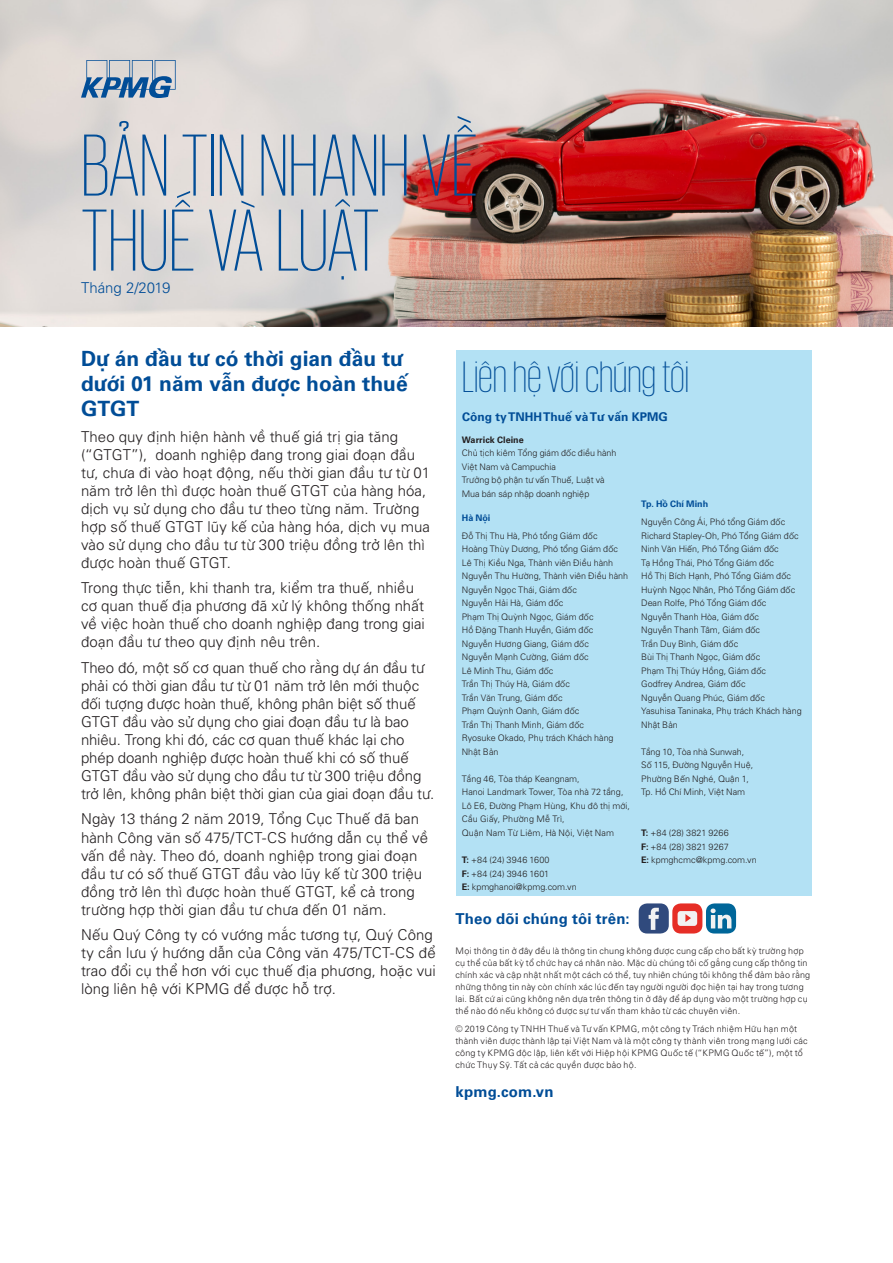
<style>
.page{position:relative;width:893px;height:1263px;background:#fff}
.page>*{position:absolute;margin:0;border:0;box-sizing:border-box;transform-origin:0 0}
.Title_60pt{font:200 90px/75px "VNIKPMG";color:#014d97}
.Contact_Title{font:200 45px "VNIKPMG";color:#014d97}
.Subhead_14pt_Blue{font:700 21px/25.2px "VNI Univers 65";color:#014d97}
.Bodycopy_10pt{font:300 15px/18px "VNI Univers 45";color:#231f20}
.URL{font:700 15px "VNI Univers 65";letter-spacing:.01em;color:#014d97}
.Header_date{font:300 15px "VNI Univers 45";color:#014d97}
.Contact_Title-2{font:700 12px "VNI Univers 65";color:#014d97}
.Contact_body{font:300 9px/13.5px "VNI Univers 45";color:#231f20}
.Legal_6pt{font:300 9px/12px "VNI Univers 45";letter-spacing:.02em;color:#231f20}
.Contact_body_Bold_Bl{font:700 9px "VNI Univers 65";letter-spacing:.005em;color:#014d97}
.Contact_body-2{font:300 9px "VNI Univers 45";letter-spacing:.03em;color:#231f20}
.Contact_body-3{font:300 9px "VNI Univers 45";letter-spacing:.025em;color:#231f20}
.Contact_body_Bold{font:700 9px "VNI Univers 65";letter-spacing:.005em;color:#231f20}
.s1{font-family:"VNI Univers 65";font-weight:700}
</style>
<div class="page">
<img style="left:0;top:0;width:893px;height:326px">
<svg style="left:81px;top:60px;width:95px;height:38px;background:#91a8c0"></svg>
<div style="left:456px;top:351px;width:356px;height:545px;background:#b3e1f4"></div>
<div style="left:639px;top:903px;width:30px;height:30px;background:#304a7d;border-radius:9px"></div>
<svg style="left:649px;top:908px;width:10px;height:22px"></svg>
<div style="left:706px;top:903px;width:30px;height:30px;background:#069;border-radius:9px"></div>
<svg style="left:711px;top:908px;width:20px;height:20px"></svg>
<div style="left:672px;top:903px;width:30px;height:30px;background:#e62e26;border-radius:9px"></div>
<svg style="left:678px;top:911px;width:19px;height:15px"></svg>
<p class="Title_60pt" style="left:81px;top:123px;width:399px">BẢN TIN NHANH VỀ<br>THUẾ VÀ LUẬT</p>
<p class="Header_date" style="left:81px;top:277px;width:91px">Tháng 2/2019</p>
<p class="Subhead_14pt_Blue" style="left:81px;top:345px;width:328px">Dự án đầu tư có thời gian đầu tư dưới 01 năm vẫn được hoàn thuế<br>GTGT</p>
<p class="Bodycopy_10pt" style="left:81px;top:427px;width:350px">Theo quy định hiện hành về thuế giá trị gia tăng (“GTGT”), doanh nghiệp đang trong giai đoạn đầu tư, chưa đi vào hoạt động, nếu thời gian đầu tư từ 01 năm trở lên thì được hoàn thuế GTGT của hàng hóa, dịch vụ sử dụng cho đầu tư theo từng năm. Trường hợp số thuế GTGT lũy kế của hàng hóa, dịch vụ mua vào sử dụng cho đầu tư từ 300 triệu đồng trở lên thì được hoàn thuế GTGT.</p>
<p class="Bodycopy_10pt" style="left:81px;top:578px;width:345px">Trong thực tiễn, khi thanh tra, kiểm tra thuế, nhiều cơ quan thuế địa phương đã xử lý không thống nhất về việc hoàn thuế cho doanh nghiệp đang trong giai đoạn đầu tư theo quy định nêu trên.</p>
<p class="Bodycopy_10pt" style="left:81px;top:658px;width:355px">Theo đó, một số cơ quan thuế cho rằng dự án đầu tư phải có thời gian đầu tư từ 01 năm trở lên mới thuộc đối tượng được hoàn thuế, không phân biệt số thuế GTGT đầu vào sử dụng cho giai đoạn đầu tư là bao nhiêu. Trong khi đó, các cơ quan thuế khác lại cho phép doanh nghiệp được hoàn thuế khi có số thuế GTGT đầu vào sử dụng cho đầu tư từ 300 triệu đồng trở lên, không phân biệt thời gian của giai đoạn đầu tư.</p>
<p class="Bodycopy_10pt" style="left:81px;top:809px;width:349px">Ngày 13 tháng 2 năm 2019, Tổng Cục Thuế đã ban hành Công văn số 475/TCT-CS hướng dẫn cụ thể về vấn đề này. Theo đó, doanh nghiệp trong giai đoạn đầu tư có số thuế GTGT đầu vào lũy kế từ 300 triệu đồng trở lên thì được hoàn thuế GTGT, kể cả trong trường hợp thời gian đầu tư chưa đến 01 năm.</p>
<p class="Bodycopy_10pt" style="left:81px;top:925px;width:356px">Nếu Quý Công ty có vướng mắc tương tự, Quý Công ty cần lưu ý hướng dẫn của Công văn 475/TCT-CS để trao đổi cụ thể hơn với cục thuế địa phương, hoặc vui lòng liên hệ với KPMG để được hỗ trợ.</p>
<p class="Contact_Title" style="left:462px;top:352px;width:228px">Liên hệ với chúng tôi</p>
<p class="Contact_Title-2" style="left:462px;top:408px;width:207px">Công ty TNHH Thuế và Tư vấn KPMG</p>
<p class="Contact_body_Bold" style="left:462px;top:433px;width:64px">Warrick Cleine</p>
<p class="Contact_body" style="left:462px;top:446px;width:156px">Chủ tịch kiêm Tổng giám đốc điều hành</p>
<p class="Contact_body" style="left:462px;top:459px;width:96px">Việt Nam và Campuchia</p>
<p class="Contact_body" style="left:462px;top:473px;width:144px">Trưởng bộ phận tư vấn Thuế, Luật và<br>Mua bán sáp nhập doanh nghiệp</p>
<p class="Contact_body_Bold_Bl" style="left:462px;top:511px;width:30px">Hà Nội</p>
<p class="Contact_body" style="left:462px;top:528px;width:137px">Đỗ Thị Thu Hà, Phó tổng Giám đốc</p>
<p class="Contact_body" style="left:462px;top:542px;width:158px">Hoàng Thùy Dương, Phó tổng Giám đốc</p>
<p class="Contact_body" style="left:462px;top:555px;width:153px">Lê Thị Kiều Nga, Thành viên Điều hành</p>
<p class="Contact_body" style="left:462px;top:569px;width:168px">Nguyễn Thu Hường, Thành viên Điều hành</p>
<p class="Contact_body" style="left:462px;top:582px;width:117px">Nguyễn Ngọc Thái, Giám đốc</p>
<p class="Contact_body" style="left:462px;top:596px;width:103px">Nguyễn Hải Hà, Giám đốc</p>
<p class="Contact_body" style="left:462px;top:609px;width:133px">Phạm Thị Quỳnh Ngọc, Giám đốc</p>
<p class="Contact_body" style="left:462px;top:623px;width:133px">Hồ Đặng Thanh Huyền, Giám đốc</p>
<p class="Contact_body" style="left:462px;top:636px;width:129px">Nguyễn Hương Giang, Giám đốc</p>
<p class="Contact_body" style="left:462px;top:650px;width:128px">Nguyễn Mạnh Cường, Giám đốc</p>
<p class="Contact_body" style="left:462px;top:663px;width:93px">Lê Minh Thu, Giám đốc</p>
<p class="Contact_body" style="left:462px;top:677px;width:110px">Trần Thị Thúy Hà, Giám đốc</p>
<p class="Contact_body" style="left:462px;top:690px;width:102px">Trần Văn Trung, Giám đốc</p>
<p class="Contact_body" style="left:462px;top:704px;width:119px">Phạm Quỳnh Oanh, Giám đốc</p>
<p class="Contact_body" style="left:462px;top:717px;width:124px">Trần Thị Thanh Minh, Giám đốc</p>
<p class="Contact_body" style="left:462px;top:731px;width:153px">Ryosuke Okado, Phụ trách Khách hàng</p>
<p class="Contact_body" style="left:462px;top:744px;width:38px">Nhật Bản</p>
<p class="Contact_body" style="left:462px;top:771px;width:119px">Tầng 46, Tòa tháp Keangnam,</p>
<p class="Contact_body" style="left:462px;top:785px;width:170px">Hanoi Landmark Tower, Tòa nhà 72 tầng,<br>Lô E6, Đường Phạm Hùng, Khu đô thị mới,<br>Cầu Giấy, Phường Mễ Trì,<br>Quận Nam Từ Liêm, Hà Nội, Việt Nam</p>
<p class="Contact_body-2" style="left:462px;top:853px;width:89px"><span class="s1">T:</span> +84 (24) 3946 1600</p>
<p class="Contact_body-3" style="left:462px;top:867px;width:89px"><span class="s1">F:</span> +84 (24) 3946 1601</p>
<p class="Contact_body" style="left:462px;top:879px;width:116px"><span class="s1">E:</span> kpmghanoi@kpmg.com.vn</p>
<p class="Contact_body_Bold_Bl" style="left:641px;top:498px;width:69px">Tp. Hồ Chí Minh</p>
<p class="Contact_body" style="left:641px;top:515px;width:146px">Nguyễn Công Ái, Phó tổng Giám đốc</p>
<p class="Contact_body" style="left:641px;top:528px;width:159px">Richard Stapley-Oh, Phó Tổng Giám đốc</p>
<p class="Contact_body" style="left:641px;top:542px;width:139px">Ninh Văn Hiến, Phó Tổng Giám đốc</p>
<p class="Contact_body" style="left:641px;top:555px;width:134px">Tạ Hồng Thái, Phó Tổng Giám đốc</p>
<p class="Contact_body" style="left:641px;top:569px;width:151px">Hồ Thị Bích Hạnh, Phó Tổng Giám đốc</p>
<p class="Contact_body" style="left:641px;top:582px;width:156px">Huỳnh Ngọc Nhân, Phó Tổng Giám đốc</p>
<p class="Contact_body" style="left:641px;top:596px;width:127px">Dean Rolfe, Phó Tổng Giám đốc</p>
<p class="Contact_body" style="left:641px;top:609px;width:119px">Nguyễn Thanh Hòa, Giám đốc</p>
<p class="Contact_body" style="left:641px;top:623px;width:120px">Nguyễn Thanh Tâm, Giám đốc</p>
<p class="Contact_body" style="left:641px;top:636px;width:99px">Trần Duy Bình, Giám đốc</p>
<p class="Contact_body" style="left:641px;top:650px;width:121px">Bùi Thị Thanh Ngọc, Giám đốc</p>
<p class="Contact_body" style="left:641px;top:663px;width:126px">Phạm Thị Thúy Hồng, Giám đốc</p>
<p class="Contact_body" style="left:641px;top:677px;width:106px">Godfrey Andrea, Giám đốc</p>
<p class="Contact_body" style="left:641px;top:690px;width:125px">Nguyễn Quang Phúc, Giám đốc</p>
<p class="Contact_body" style="left:641px;top:704px;width:162px">Yasuhisa Taninaka, Phụ trách Khách hàng</p>
<p class="Contact_body" style="left:641px;top:717px;width:38px">Nhật Bản</p>
<p class="Contact_body" style="left:641px;top:744px;width:105px">Tầng 10, Tòa nhà Sunwah,</p>
<p class="Contact_body" style="left:641px;top:758px;width:114px">Số 115, Đường Nguyễn Huệ,<br>Phường Bến Nghé, Quận 1,<br>Tp. Hồ Chí Minh, Việt Nam</p>
<p class="Contact_body" style="left:641px;top:825px;width:89px"><span class="s1">T:</span> +84 (28) 3821 9266</p>
<p class="Contact_body" style="left:641px;top:839px;width:89px"><span class="s1">F:</span> +84 (28) 3821 9267</p>
<p class="Contact_body" style="left:641px;top:852px;width:117px"><span class="s1">E:</span> kpmghcmc@kpmg.com.vn</p>
<p class="URL" style="left:455px;top:908px;width:176px">Theo dõi chúng tôi trên:</p>
<p class="Legal_6pt" style="left:455px;top:944px;width:356px">Mọi thông tin ở đây đều là thông tin chung không được cung cấp cho bất kỳ trường hợp cụ thể của bất kỳ tổ chức hay cá nhân nào. Mặc dù chúng tôi cố gắng cung cấp thông tin chính xác và cập nhật nhất một cách có thể, tuy nhiên chúng tôi không thể đảm bảo rằng những thông tin này còn chính xác lúc đến tay người người đọc hiện tại hay trong tương lai. Bất cứ ai cũng không nên dựa trên thông tin ở đây để áp dụng vào một trường hợp cụ thể nào đó nếu không có được sự tư vấn tham khảo từ các chuyên viên.</p>
<p class="Legal_6pt" style="left:455px;top:1022px;width:354px">© 2019 Công ty TNHH Thuế và Tư vấn KPMG, một công ty Trách nhiệm Hữu hạn một thành viên được thành lập tại Việt Nam và là một công ty thành viên trong mạng lưới các công ty KPMG độc lập, liên kết với Hiệp hội KPMG Quốc tế (“KPMG Quốc tế”), một tổ chức Thụy Sỹ. Tất cả các quyền được bảo hộ.</p>
<p class="URL" style="left:455px;top:1081px;width:100px">kpmg.com.vn</p>
</div>
